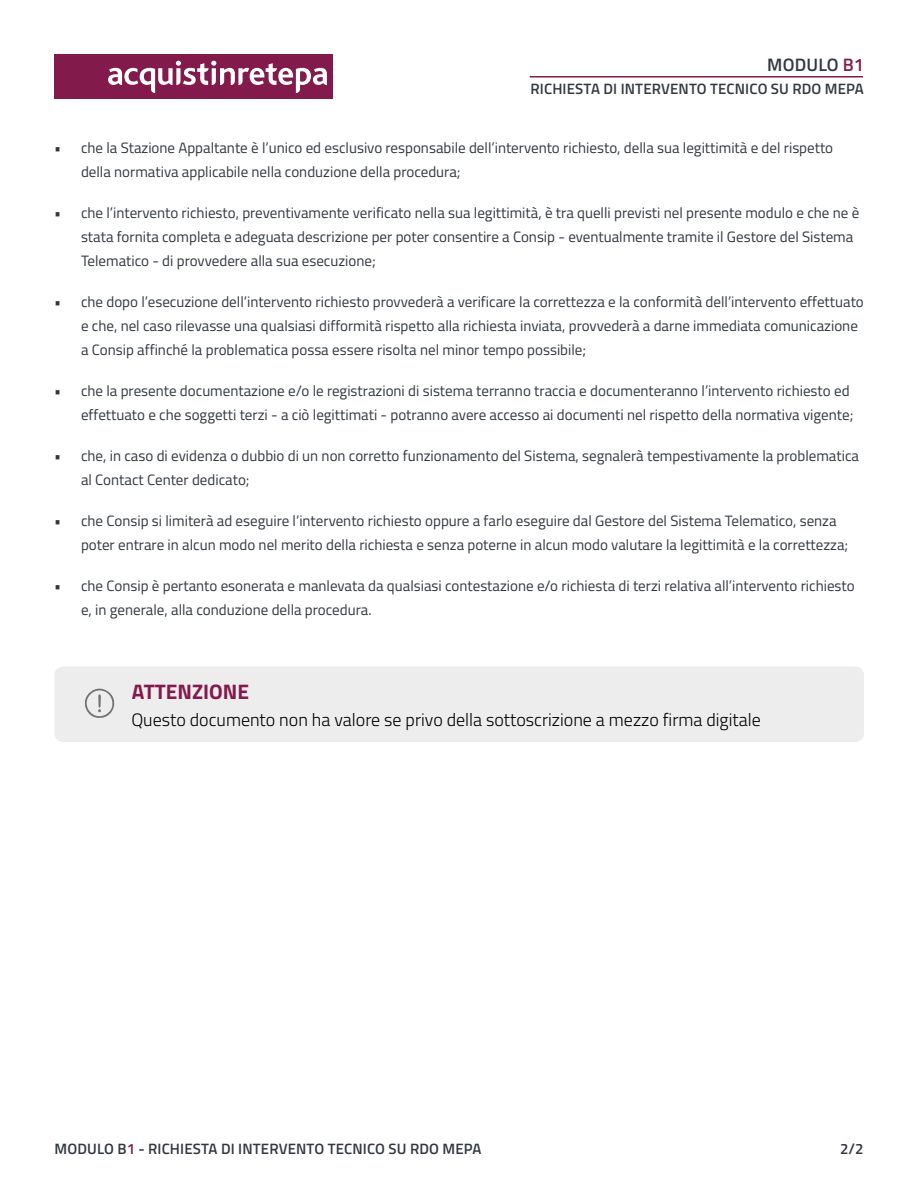
<style>
.page{position:relative;width:918px;height:1188px;background:#fff}
.page>*{position:absolute;margin:0;border:0;box-sizing:border-box;transform-origin:0 0}
.t1{font:700 21px "Titillium";color:#821b4c}
.t2{font:300 18px "Titillium";color:#000}
.t3{font:600 18px "Titillium";letter-spacing:.01em;color:#313840}
.t4{font:15px/24px "Titillium";color:#313840}
.t5{font:600 15px "Titillium";letter-spacing:.01em;color:#313840}
.s1{color:#821b4c}
</style>
<div class="page">
<div style="left:54px;top:54px;width:279px;height:45px;background:#821b4c"></div>
<svg style="left:108px;top:61px;width:219px;height:32px"></svg>
<div style="left:54px;top:666px;width:810px;height:76px;background:#ededee;border-radius:9px"></div>
<svg style="left:84px;top:688px;width:31px;height:30px"></svg>
<hr style="left:530px;top:76px;width:333px;height:2px;background:#821b4c">
<p class="t3" style="left:767px;top:52px;width:98px">MODULO <span class="s1">B1</span></p>
<p class="t5" style="left:530px;top:78px;width:335px">RICHIESTA DI INTERVENTO TECNICO SU RDO MEPA</p>
<p class="t4" style="left:81px;top:135px;width:754px;text-indent:-27px">• che la Stazione Appaltante è l’unico ed esclusivo responsabile dell’intervento richiesto, della sua legittimità e del rispetto della normativa applicabile nella conduzione della procedura;</p>
<p class="t4" style="left:81px;top:200px;width:780px;text-indent:-27px">• che l’intervento richiesto, preventivamente verificato nella sua legittimità, è tra quelli previsti nel presente modulo e che ne è stata fornita completa e adeguata descrizione per poter consentire a Consip - eventualmente tramite il Gestore del Sistema<br>Telematico - di provvedere alla sua esecuzione;</p>
<p class="t4" style="left:81px;top:289px;width:784px;text-indent:-27px">• che dopo l’esecuzione dell’intervento richiesto provvederà a verificare la correttezza e la conformità dell’intervento effettuato e che, nel caso rilevasse una qualsiasi difformità rispetto alla richiesta inviata, provvederà a darne immediata comunicazione a Consip affinché la problematica possa essere risolta nel minor tempo possibile;</p>
<p class="t4" style="left:54px;top:378px;width:801px;text-align:right">• che la presente documentazione e/o le registrazioni di sistema terranno traccia e documenteranno l’intervento richiesto ed effettuato e che soggetti terzi - a ciò legittimati - potranno avere accesso ai documenti nel rispetto della normativa vigente;</p>
<p class="t4" style="left:81px;top:443px;width:780px;text-indent:-27px">• che, in caso di evidenza o dubbio di un non corretto funzionamento del Sistema, segnalerà tempestivamente la problematica al Contact Center dedicato;</p>
<p class="t4" style="left:81px;top:508px;width:769px;text-indent:-27px">• che Consip si limiterà ad eseguire l’intervento richiesto oppure a farlo eseguire dal Gestore del Sistema Telematico, senza poter entrare in alcun modo nel merito della richiesta e senza poterne in alcun modo valutare la legittimità e la correttezza;</p>
<p class="t4" style="left:81px;top:573px;width:775px;text-indent:-27px">• che Consip è pertanto esonerata e manlevata da qualsiasi contestazione e/o richiesta di terzi relativa all’intervento richiesto e, in generale, alla conduzione della procedura.</p>
<p class="t1" style="left:132px;top:675px;width:119px">ATTENZIONE</p>
<p class="t2" style="left:131px;top:706px;width:631px">Questo documento non ha valore se privo della sottoscrizione a mezzo firma digitale</p>
<p class="t5" style="left:54px;top:1137px;width:429px">MODULO B<span class="s1">1</span> - RICHIESTA DI INTERVENTO TECNICO SU RDO MEPA</p>
<p class="t5" style="left:840px;top:1137px;width:25px">2/2</p>
</div>
